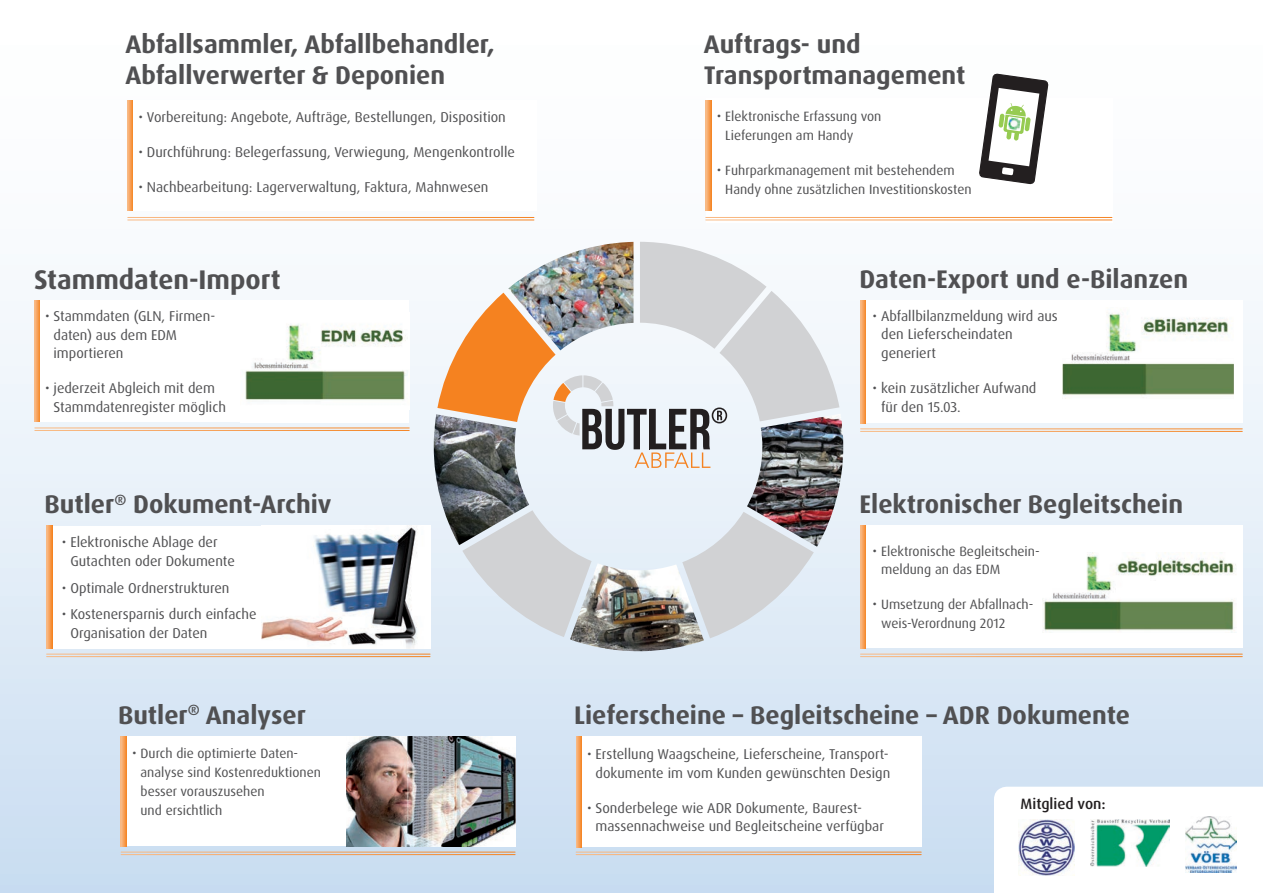
<style>
.page{position:relative;width:1263px;height:893px;background:#fff}
.page>*{position:absolute;margin:0;border:0;box-sizing:border-box;transform-origin:0 0}
.t1{font:700 27px "Dax OT";color:#505052}
.t2{font:700 25.5px/30.6px "Dax OT";color:#505052}
.t3{font:500 15px "Dax OT";color:#231f20}
.t4{font:14.25px/18.8px "Dax OT";color:#505052}
.t5{font:13.5px/18.8px "Dax OT";color:#505052}
.s1{font-size:14.25px}
</style>
<div class="page">
<div style="left:0;top:0;width:1263px;height:893px;background:linear-gradient(to bottom,#fff,#cddff1)"></div>
<div style="left:707px;top:99px;width:406px;height:124px;background:#fff"></div>
<div style="left:122px;top:736px;width:393px;height:110px;background:#fff"></div>
<svg style="left:121px;top:736px;width:5px;height:110px"></svg>
<img style="left:347px;top:736px;width:169px;height:110px">
<hr style="left:121px;top:852px;width:394px;height:1px;background:#fff">
<hr style="left:121px;top:854px;width:394px;height:1px;background:#fff">
<div style="left:48px;top:526px;width:383px;height:122px;background:#fff"></div>
<svg style="left:47px;top:526px;width:5px;height:122px"></svg>
<img style="left:262px;top:525px;width:169px;height:123px">
<hr style="left:47px;top:654px;width:383px;height:1px;background:#fff">
<hr style="left:47px;top:656px;width:383px;height:1px;background:#fff">
<div style="left:130px;top:101px;width:407px;height:110px;background:#fff"></div>
<svg style="left:127px;top:101px;width:6px;height:109px"></svg>
<svg style="left:706px;top:101px;width:5px;height:109px"></svg>
<hr style="left:128px;top:217px;width:406px;height:1px;background:#fff">
<hr style="left:128px;top:220px;width:406px;height:1px;background:#fff">
<div style="left:578px;top:736px;width:343px;height:111px;background:#fff"></div>
<svg style="left:994px;top:787px;width:269px;height:106px"></svg>
<svg style="left:576px;top:736px;width:5px;height:111px"></svg>
<hr style="left:576px;top:852px;width:345px;height:1px;background:#fff">
<hr style="left:576px;top:854px;width:345px;height:1px;background:#fff">
<div style="left:38px;top:300px;width:371px;height:122px;background:#fff"></div>
<svg style="left:34px;top:300px;width:6px;height:122px"></svg>
<hr style="left:35px;top:428px;width:374px;height:1px;background:#fff">
<hr style="left:35px;top:430px;width:374px;height:1px;background:#fff">
<div style="left:241px;top:301px;width:168px;height:122px;background:#fff"></div>
<img style="left:245px;top:324px;width:163px;height:77px">
<img style="left:839px;top:414px;width:4px;height:133px">
<img style="left:570px;top:638px;width:134px;height:13px">
<img style="left:434px;top:414px;width:28px;height:131px">
<svg style="left:437px;top:293px;width:25px;height:175px"></svg>
<svg style="left:462px;top:242px;width:377px;height:396px"></svg>
<img style="left:1090px;top:820px;width:79px;height:46px">
<img style="left:1018px;top:820px;width:56px;height:56px">
<img style="left:1186px;top:817px;width:51px;height:56px">
<div style="left:860px;top:525px;width:383px;height:123px;background:#fff"></div>
<svg style="left:860px;top:526px;width:6px;height:122px"></svg>
<hr style="left:860px;top:654px;width:382px;height:1px;background:#fff">
<hr style="left:860px;top:656px;width:382px;height:1px;background:#fff">
<img style="left:1043px;top:552px;width:193px;height:80px">
<hr style="left:706px;top:217px;width:406px;height:1px;background:#fff">
<hr style="left:706px;top:220px;width:406px;height:1px;background:#fff">
<svg style="left:978px;top:73px;width:71px;height:112px"></svg>
<div style="left:860px;top:300px;width:383px;height:123px;background:#fff"></div>
<svg style="left:860px;top:300px;width:6px;height:123px"></svg>
<hr style="left:860px;top:429px;width:382px;height:1px;background:#fff">
<hr style="left:860px;top:431px;width:382px;height:1px;background:#fff">
<img style="left:1062px;top:313px;width:172px;height:86px">
<h2 class="t2" style="left:125px;top:29px;width:371px">Abfallsammler, Abfallbehandler,<br>Abfallverwerter &amp; Deponien</h2>
<p class="t4" style="left:138px;top:108px;width:369px">• Vorbereitung: Angebote, Aufträge, Bestellungen, Disposition</p>
<p class="t4" style="left:138px;top:142px;width:378px">• Durchführung: Belegerfassung, Verwiegung, Mengenkontrolle</p>
<p class="t4" style="left:138px;top:177px;width:352px">• Nachbearbeitung: Lagerverwaltung, Faktura, Mahnwesen</p>
<h1 class="t1" style="left:34px;top:262px;width:248px">Stammdaten-Import</h1>
<p class="t4" style="left:54px;top:307px;width:163px;text-indent:-9px">• Stammdaten (GLN, Firmen&shy;daten) aus dem EDM importieren</p>
<p class="t4" style="left:54px;top:379px;width:174px;text-indent:-9px">• jederzeit Abgleich mit dem<br>Stammdatenregister möglich</p>
<h2 class="t2" style="left:45px;top:489px;width:288px">Butler<sup>®</sup> Dokument-Archiv</h2>
<p class="t4" style="left:70px;top:533px;width:166px;text-indent:-9px">• Elektronische Ablage der<br>Gutachten oder Dokumente</p>
<p class="t4" style="left:62px;top:578px;width:169px">• Optimale Ordnerstrukturen</p>
<p class="t4" style="left:70px;top:605px;width:188px;text-indent:-9px">• Kostenersparnis durch einfache<br>Organisation der Daten</p>
<h2 class="t2" style="left:118px;top:700px;width:189px">Butler<sup>®</sup> Analyser</h2>
<p class="t5" style="left:141px;top:744px;width:182px;text-indent:-9px"><span class="s1">•</span> Durch die optimierte Daten&shy;analyse sind Kostenreduktionen besser vorauszusehen<br>und ersichtlich</p>
<h2 class="t2" style="left:704px;top:29px;width:263px">Auftrags- und<br>Transportmanagement</h2>
<p class="t5" style="left:725px;top:107px;width:158px;text-indent:-9px"><span class="s1">•</span> Elektronische Erfassung von<br>Lieferungen am Handy</p>
<p class="t5" style="left:725px;top:161px;width:248px;text-indent:-9px"><span class="s1">•</span> Fuhrparkmanagement mit bestehendem<br>Handy ohne zusätzlichen Investitionskosten</p>
<h2 class="t2" style="left:859px;top:264px;width:330px">Daten-Export und e-Bilanzen</h2>
<p class="t4" style="left:881px;top:306px;width:178px;text-indent:-9px">• Abfallbilanzmeldung wird aus den Lieferscheindaten generiert</p>
<p class="t4" style="left:881px;top:379px;width:157px;text-indent:-9px">• kein zusätzlicher Aufwand für den 15.03.</p>
<h2 class="t2" style="left:859px;top:489px;width:325px">Elektronischer Begleitschein</h2>
<p class="t5" style="left:881px;top:542px;width:160px;text-indent:-9px"><span class="s1">•</span> Elektronische Begleitschein&shy;meldung an das EDM</p>
<p class="t5" style="left:881px;top:595px;width:154px;text-indent:-9px"><span class="s1">•</span> Umsetzung der Abfallnach&shy;weis-Verordnung 2012</p>
<h2 class="t2" style="left:574px;top:700px;width:557px">Lieferscheine – Begleitscheine – ADR Dokumente</h2>
<p class="t4" style="left:587px;top:745px;width:305px;text-align:center">• Erstellung Waagscheine, Lieferscheine, Transport&shy;dokumente im vom Kunden gewünschten Design</p>
<p class="t4" style="left:595px;top:798px;width:290px;text-indent:-9px">• Sonderbelege wie ADR Dokumente, Baurest&shy;massennachweise und Begleitscheine verfügbar</p>
<p class="t3" style="left:1020px;top:795px;width:87px">Mitglied von:</p>
</div>
